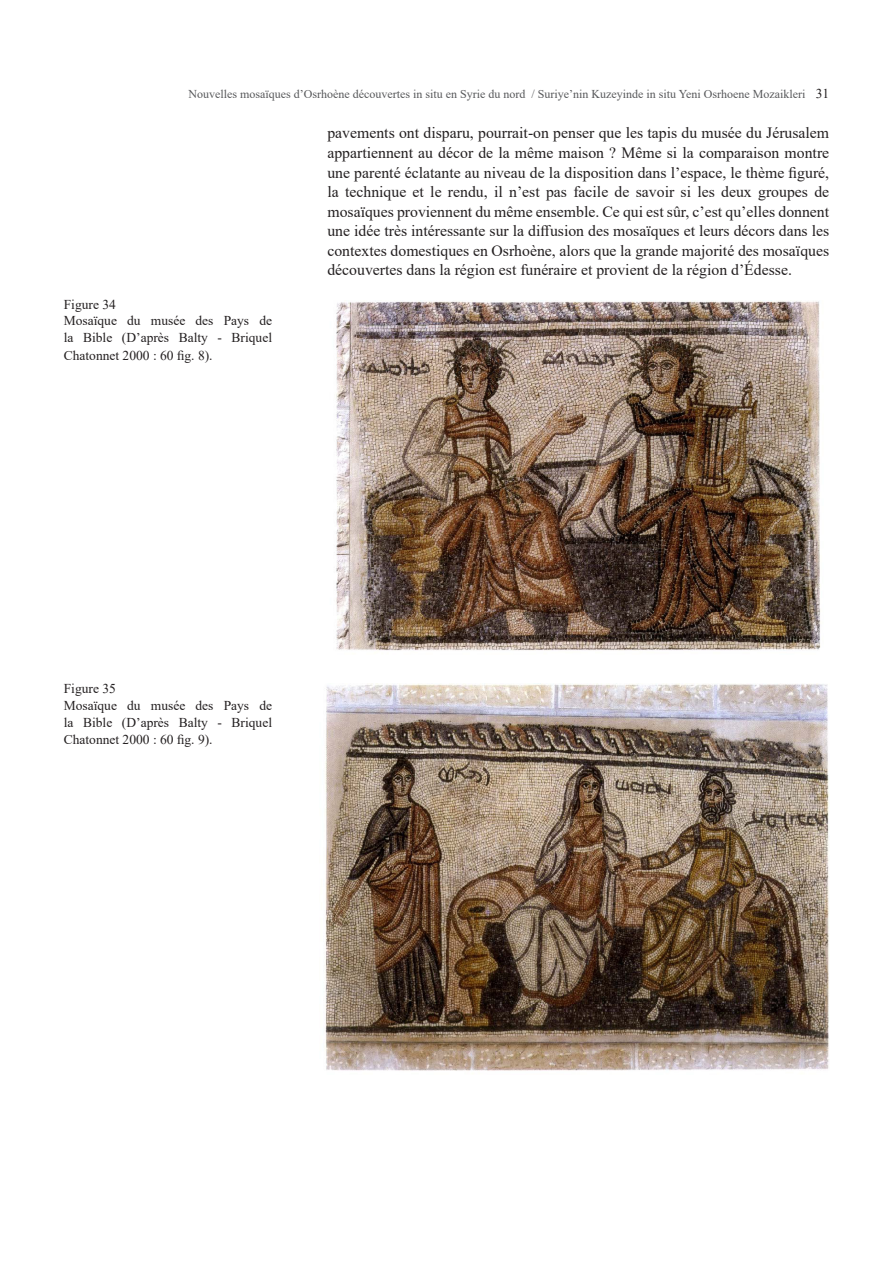
<style>
.page{position:relative;width:893px;height:1263px;background:#fff}
.page>*{position:absolute;margin:0;border:0;box-sizing:border-box;transform-origin:0 0}
.JMR_Metin{font:15.75px/19.5px "Times New Roman";color:#231f20;text-align:justify}
.JMR_Resimaltı{font:13.5px/17.2px "Times New Roman";color:#231f20;text-align:justify}
.JMR_Sayfa_Üst_Başlık{font:12px "Times New Roman";color:#57585a}
.s1{font-size:13.5px;color:#231f20}
</style>
<div class="page">
<img style="left:336px;top:300px;width:485px;height:351px">
<img style="left:324px;top:684px;width:505px;height:387px">
<p class="JMR_Sayfa_Üst_Başlık" style="left:189px;top:85px;width:642px">Nouvelles mosaïques d’Osrhoène découvertes in situ en Syrie du nord / Suriye’nin Kuzeyinde in situ Yeni Osrhoene Mozaikleri <span class="s1">31</span></p>
<p class="JMR_Metin" style="left:327px;top:123px;width:503px">pavements ont disparu, pourrait-on penser que les tapis du musée du Jérusalem appartiennent au décor de la même maison ? Même si la comparaison montre une parenté éclatante au niveau de la disposition dans l’espace, le thème figuré, la technique et le rendu, il n’est pas facile de savoir si les deux groupes de mosaïques proviennent du même ensemble. Ce qui est sûr, c’est qu’elles donnent une idée très intéressante sur la diffusion des mosaïques et leurs décors dans les contextes domestiques en Osrhoène, alors que la grande majorité des mosaïques découvertes dans la région est funéraire et provient de la région d’Édesse.</p>
<p class="JMR_Resimaltı" style="left:64px;top:295px;width:54px">Figure 34</p>
<p class="JMR_Resimaltı" style="left:64px;top:312px;width:210px">Mosaïque du musée des Pays de la Bible (D’après Balty - Briquel Chatonnet 2000 : 60 fig. 8).</p>
<p class="JMR_Resimaltı" style="left:64px;top:680px;width:54px">Figure 35</p>
<p class="JMR_Resimaltı" style="left:64px;top:696px;width:210px">Mosaïque du musée des Pays de la Bible (D’après Balty - Briquel Chatonnet 2000 : 60 fig. 9).</p>
</div>
